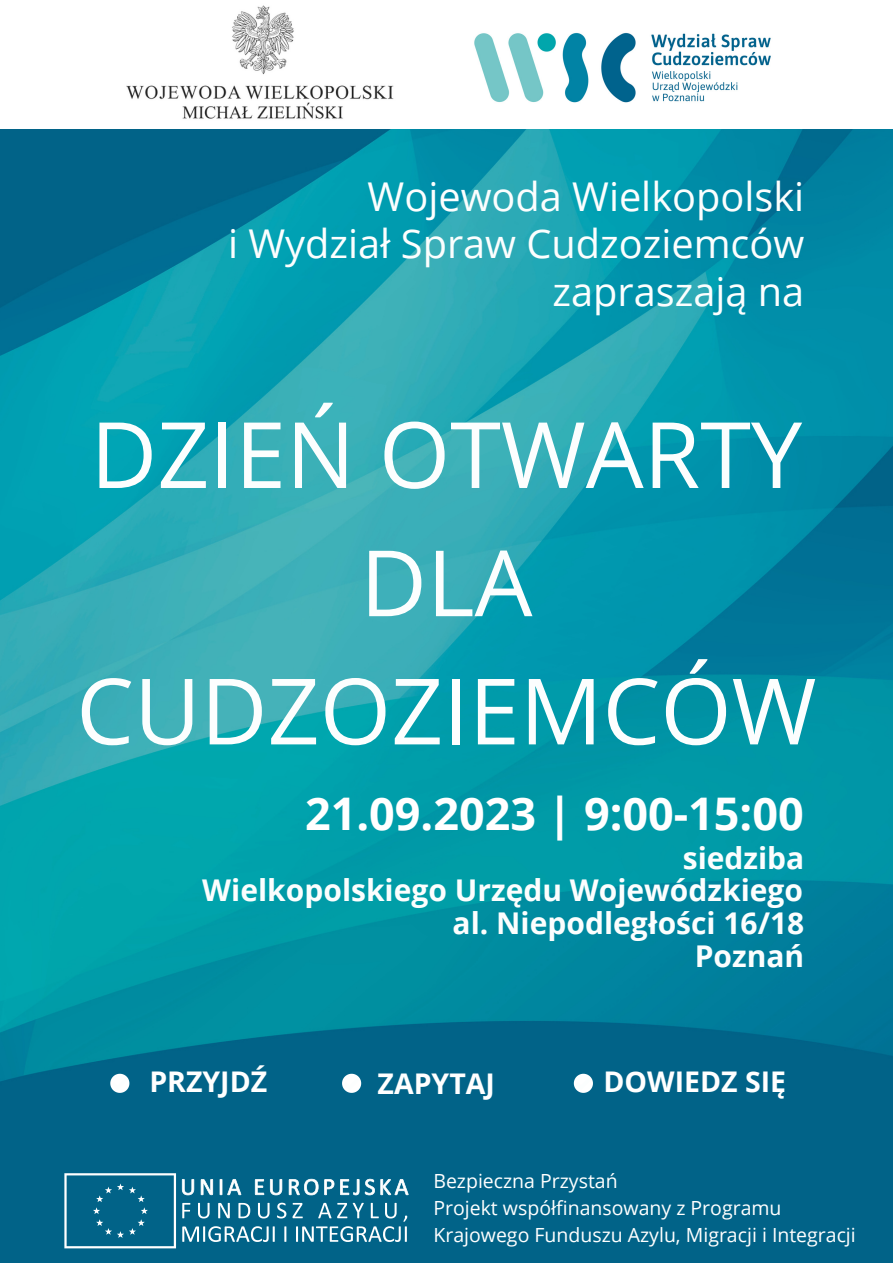
<style>
.page{position:relative;width:893px;height:1264px;background:#fff}
.page>*{position:absolute;margin:0;border:0;box-sizing:border-box;transform-origin:0 0}
.t1{font:91.5px/128.1px "Open Sans";color:#fcfefe;text-align:center}
.t2{font:700 45px "Open Sans";color:#fff}
.t3{font:39.75px/47.2px "Open Sans";color:#fcfefe;text-align:right}
.t4{font:700 30px "Open Sans";color:#fcfefe}
.t5{font:700 28.5px "Open Sans";color:#fff}
.t6{font:19.5px/27px "Open Sans";color:#fff}
</style>
<div class="page">
<img style="left:0;top:129px;width:892px;height:1133px">
<img style="left:474px;top:32px;width:297px;height:71px">
<svg style="left:64px;top:1173px;width:112px;height:75px;background:#1e7495"></svg>
<svg style="left:182px;top:1178px;width:12px;height:17px"></svg>
<svg style="left:201px;top:1178px;width:12px;height:17px"></svg>
<svg style="left:219px;top:1178px;width:22px;height:17px"></svg>
<svg style="left:255px;top:1178px;width:9px;height:17px"></svg>
<svg style="left:270px;top:1178px;width:12px;height:17px"></svg>
<svg style="left:289px;top:1178px;width:29px;height:17px"></svg>
<svg style="left:324px;top:1178px;width:10px;height:17px"></svg>
<svg style="left:340px;top:1178px;width:19px;height:17px"></svg>
<svg style="left:365px;top:1178px;width:43px;height:17px"></svg>
<svg style="left:182px;top:1202px;width:8px;height:16px"></svg>
<svg style="left:198px;top:1202px;width:11px;height:16px"></svg>
<svg style="left:218px;top:1202px;width:12px;height:16px"></svg>
<svg style="left:238px;top:1202px;width:12px;height:16px"></svg>
<svg style="left:258px;top:1202px;width:11px;height:16px"></svg>
<svg style="left:277px;top:1202px;width:9px;height:16px"></svg>
<svg style="left:182px;top:1226px;width:93px;height:15px"></svg>
<svg style="left:284px;top:1226px;width:2px;height:15px"></svg>
<svg style="left:292px;top:1202px;width:115px;height:39px;background:#3482a0"></svg>
<img style="left:126px;top:5px;width:268px;height:114px">
<svg style="left:110px;top:1073px;width:19px;height:19px"></svg>
<svg style="left:342px;top:1073px;width:19px;height:19px"></svg>
<svg style="left:573px;top:1073px;width:20px;height:19px"></svg>
<p class="t3" style="left:367px;top:172px;width:438px">Wojewoda Wielkopolski</p>
<p class="t3" style="left:228px;top:219px;width:577px">i Wydział Spraw Cudzoziemców zapraszają na</p>
<p class="t1" style="left:90px;top:388px;width:713px">DZIEŃ OTWARTY<br>DLA</p>
<p class="t1" style="left:76px;top:644px;width:741px">CUDZOZIEMCÓW</p>
<p class="t2" style="left:305px;top:782px;width:500px">21.09.2023 | 9:00-15:00</p>
<p class="t4" style="left:682px;top:836px;width:123px">siedziba</p>
<p class="t4" style="left:202px;top:869px;width:602px">Wielkopolskiego Urzędu Wojewódzkiego</p>
<p class="t4" style="left:452px;top:902px;width:353px">al. Niepodległości 16/18</p>
<p class="t4" style="left:694px;top:934px;width:111px">Poznań</p>
<p class="t5" style="left:149px;top:1061px;width:119px">PRZYJDŹ</p>
<p class="t5" style="left:377px;top:1063px;width:119px">ZAPYTAJ</p>
<p class="t5" style="left:603px;top:1061px;width:184px">DOWIEDZ SIĘ</p>
<p class="t6" style="left:433px;top:1167px;width:186px">Bezpieczna Przystań</p>
<p class="t6" style="left:433px;top:1194px;width:424px">Projekt współfinansowany z Programu<br>Krajowego Funduszu Azylu, Migracji i Integracji</p>
</div>
